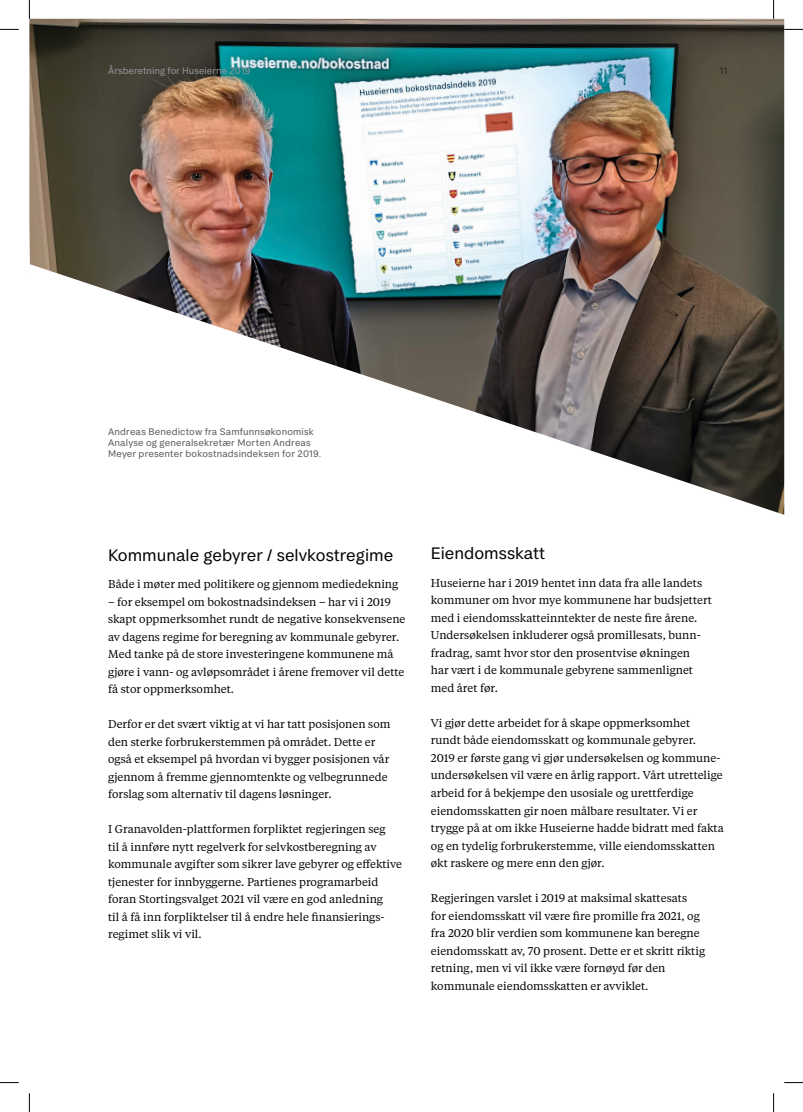
<style>
.page{position:relative;width:803px;height:1112px;background:#fff}
.page>*{position:absolute;margin:0;border:0;box-sizing:border-box;transform-origin:0 0}
.Avsnitt{font:17.5px "FS Koopman";color:#040607}
.Brødtekst{font:11.25px/17.5px "Tiempos Text";color:#040607}
.Bildetekst{font:10px/11.2px "FS Koopman";letter-spacing:.015em;color:#5a5a5c}
.t1{font:10px "FS Koopman";color:#949699}
.t2{font:10px "FS Koopman";color:#231f20}
</style>
<div class="page">
<img style="left:29px;top:19px;width:755px;height:245px">
<svg style="left:30px;top:264px;width:754px;height:251px"></svg>
<svg style="left:0;top:29px;width:19px;height:1px"></svg>
<svg style="left:784px;top:29px;width:19px;height:1px"></svg>
<svg style="left:0;top:1082px;width:19px;height:1px"></svg>
<svg style="left:784px;top:1082px;width:19px;height:1px"></svg>
<svg style="left:29px;top:0;width:1px;height:19px"></svg>
<svg style="left:29px;top:1093px;width:1px;height:18px"></svg>
<svg style="left:773px;top:0;width:1px;height:19px"></svg>
<svg style="left:773px;top:1093px;width:1px;height:18px"></svg>
<p class="t1" style="left:108px;top:65px;width:144px">Årsberetning for Huseierne 2019</p>
<p class="t2" style="left:720px;top:65px;width:10px">11</p>
<p class="Bildetekst" style="left:108px;top:425px;width:214px">Andreas Benedictow fra Samfunnsøkonomisk<br>Analyse og generalsekretær Morten Andreas<br>Meyer presenter bokostnadsindeksen for 2019.</p>
<p class="Avsnitt" style="left:108px;top:544px;width:287px">Kommunale gebyrer / selvkostregime</p>
<p class="Brødtekst" style="left:108px;top:574px;width:292px">Både i møter med politikere og gjennom mediedekning</p>
<p class="Brødtekst" style="left:108px;top:592px;width:299px">– for eksempel om bokostnadsindeksen – har vi i 2019 skapt oppmerksomhet rundt de negative konsekvensene av dagens regime for beregning av kommunale gebyrer.<br>Med tanke på de store investeringene kommunene må gjøre i vann- og avløpsområdet i årene fremover vil dette få stor oppmerksomhet.</p>
<p class="Brødtekst" style="left:108px;top:714px;width:284px">Derfor er det svært viktig at vi har tatt posisjonen som den sterke forbrukerstemmen på området. Dette er også et eksempel på hvordan vi bygger posisjonen vår gjennom å fremme gjennomtenkte og velbegrunnede forslag som alternativ til dagens løsninger.</p>
<p class="Brødtekst" style="left:108px;top:819px;width:295px">I Granavolden-plattformen forpliktet regjeringen seg<br>til å innføre nytt regelverk for selvkostberegning av kommunale avgifter som sikrer lave gebyrer og effektive tjenester for innbyggerne. Partienes programarbeid foran Stortingsvalget 2021 vil være en god anledning</p>
<p class="Brødtekst" style="left:108px;top:907px;width:278px">til å få inn forpliktelser til å endre hele finansierings&shy;regimet slik vi vil.</p>
<p class="Avsnitt" style="left:431px;top:543px;width:116px">Eiendomsskatt</p>
<p class="Brødtekst" style="left:431px;top:573px;width:283px">Huseierne har i 2019 hentet inn data fra alle landets kommuner om hvor mye kommunene har budsjettert med i eiendomsskatteinntekter de neste fire årene.<br>Undersøkelsen inkluderer også promillesats, bunn-</p>
<p class="Brødtekst" style="left:431px;top:643px;width:261px">fradrag, samt hvor stor den prosentvise økningen</p>
<p class="Brødtekst" style="left:431px;top:661px;width:264px">har vært i de kommunale gebyrene sammenlignet</p>
<p class="Brødtekst" style="left:431px;top:678px;width:69px">med året før.</p>
<p class="Brødtekst" style="left:431px;top:713px;width:294px">Vi gjør dette arbeidet for å skape oppmerksomhet<br>rundt både eiendomsskatt og kommunale gebyrer.<br>2019 er første gang vi gjør undersøkelsen og kommune&shy;undersøkelsen vil være en årlig rapport. Vårt utrettelige arbeid for å bekjempe den usosiale og urettferdige eiendomsskatten gir noen målbare resultater. Vi er trygge på at om ikke Huseierne hadde bidratt med fakta og en tydelig forbrukerstemme, ville eiendomsskatten økt raskere og mere enn den gjør.</p>
<p class="Brødtekst" style="left:431px;top:888px;width:276px">Regjeringen varslet i 2019 at maksimal skattesats<br>for eiendomsskatt vil være fire promille fra 2021, og fra 2020 blir verdien som kommunene kan beregne eiendomsskatt av, 70 prosent. Dette er et skritt riktig retning, men vi vil ikke være fornøyd før den kommunale eiendomsskatten er avviklet.</p>
</div>
